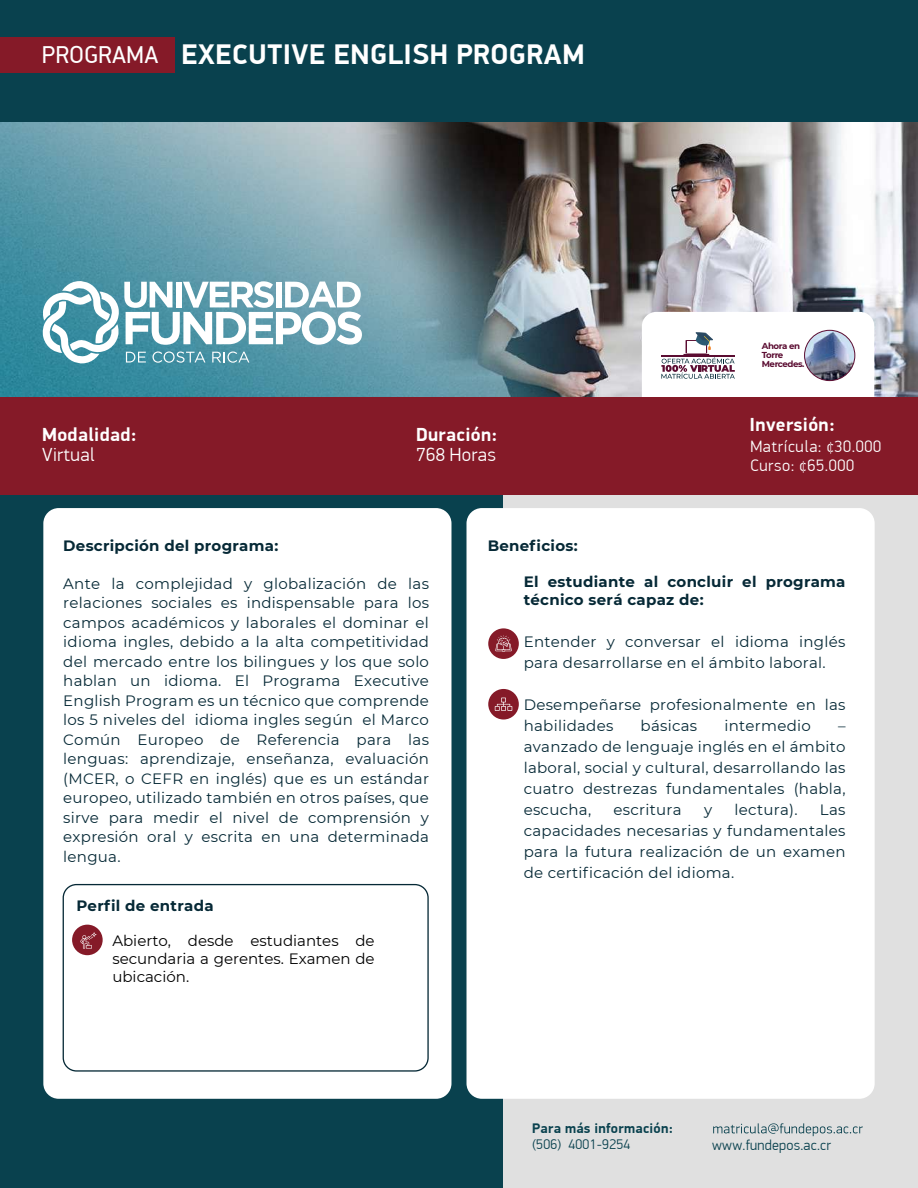
<style>
.page{position:relative;width:918px;height:1188px;background:#fff}
.page>*{position:absolute;margin:0;border:0;box-sizing:border-box;transform-origin:0 0}
.t1{font:700 28.5px "PF Din Display Pro";letter-spacing:.02em;color:#fff}
.t2{font:700 19.05px "PF Din Display Pro";letter-spacing:.02em;color:#fff}
.t3{font:300 19.05px "PF Din Display Pro";letter-spacing:.02em;color:#fff}
.t4{font:300 16.5px/19.8px "PF Din Display Pro";letter-spacing:.04em;color:#fff}
.t5{font:15px/19.5px "Montserrat";letter-spacing:.02em;color:#062936;text-align:justify}
.t6{font:700 15px/18px "Montserrat";letter-spacing:.02em;color:#062936}
.t7{font:15px/18px "Montserrat";color:#000;text-align:justify}
.t8{font:300 14.55px "PF Din Display Pro";letter-spacing:.02em;color:#09414e}
.t9{font:700 13.95px "PF Din Display Pro";letter-spacing:.02em;color:#09414e}
.t10{font:300 13.95px "PF Din Display Pro";letter-spacing:.02em;color:#09414e}
.t11{font:700 8.7px/8.7px "Montserrat";letter-spacing:-.05em;color:#5b0d32}
.s1{font-weight:400;font-size:24.45px}
</style>
<div class="page">
<div style="left:0;top:10px;width:918px;height:1178px;background:#e0e0e0"></div>
<img style="left:0;top:121px;width:918px;height:276px">
<div style="left:0;top:0;width:918px;height:121px;background:#09414e"></div>
<div style="left:0;top:37px;width:175px;height:35px;background:#851a28"></div>
<div style="left:0;top:429px;width:503px;height:759px;background:#09414e"></div>
<svg style="left:42px;top:281px;width:320px;height:83px;background:#94bec9"></svg>
<div style="left:43px;top:508px;width:408px;height:591px;background:#fff;border-radius:15px"></div>
<div style="left:467px;top:508px;width:408px;height:591px;background:#fff;border-radius:15px"></div>
<div style="left:63px;top:884px;width:366px;height:188px;border:1px solid #062936;border-radius:13px"></div>
<div style="left:72px;top:925px;width:31px;height:30px;background:#851a28;border-radius:50%"></div>
<svg style="left:80px;top:932px;width:17px;height:17px"></svg>
<div style="left:642px;top:312px;width:232px;height:114px;background:#fff;border-radius:14px"></div>
<svg style="left:661px;top:332px;width:74px;height:47px"></svg>
<img style="left:805px;top:331px;width:50px;height:50px">
<div style="left:804px;top:330px;width:51px;height:51px;border:1px solid #5b0d32;border-radius:50%"></div>
<div style="left:0;top:397px;width:918px;height:98px;background:#851a28"></div>
<div style="left:488px;top:628px;width:31px;height:31px;background:#851a28;border-radius:50%"></div>
<svg style="left:495px;top:636px;width:17px;height:16px"></svg>
<div style="left:488px;top:689px;width:31px;height:31px;background:#851a28;border-radius:50%"></div>
<svg style="left:495px;top:698px;width:17px;height:13px"></svg>
<svg style="left:713px;top:1123px;width:150px;height:13px"></svg>
<h1 class="t1" style="left:42px;top:37px;width:544px"><span class="s1">PROGRAMA</span> EXECUTIVE ENGLISH PROGRAM</h1>
<p class="t2" style="left:416px;top:423px;width:83px">Duración:</p>
<p class="t2" style="left:42px;top:423px;width:96px">Modalidad:</p>
<p class="t3" style="left:42px;top:443px;width:54px">Virtual</p>
<p class="t3" style="left:417px;top:444px;width:81px">768 Horas</p>
<p class="t11" style="left:762px;top:342px;width:44px">Ahora en<br>Torre<br>Mercedes.</p>
<p class="t2" style="left:750px;top:413px;width:87px">Inversión:</p>
<p class="t4" style="left:750px;top:436px;width:132px">Matrícula: ¢30.000<br>Curso: ¢65.000</p>
<p class="t6" style="left:63px;top:536px;width:217px">Descripción del programa:</p>
<p class="t5" style="left:63px;top:573px;width:367px">Ante la complejidad y globalización de las relaciones sociales es indispensable para los campos académicos y laborales el dominar el idioma ingles, debido a la alta competitividad del mercado entre los bilingues y los que solo hablan un idioma. El Programa Executive English Program es un técnico que comprende los 5 niveles del idioma ingles según el Marco Común Europeo de Referencia para las lenguas: aprendizaje, enseñanza, evaluación (MCER, o CEFR en inglés) que es un estándar europeo, utilizado también en otros países, que sirve para medir el nivel de comprensión y expresión oral y escrita en una determinada lengua.</p>
<p class="t6" style="left:76px;top:896px;width:139px">Perfil de entrada</p>
<p class="t7" style="left:112px;top:931px;width:264px">Abierto, desde estudiantes de secundaria a gerentes. Examen de ubicación.</p>
<p class="t6" style="left:488px;top:536px;width:91px">Beneficios:</p>
<p class="t6" style="left:524px;top:572px;width:323px">El estudiante al concluir el programa técnico será capaz de:</p>
<p class="t5" style="left:524px;top:630px;width:323px;line-height:21px">Entender y conversar el idioma inglés para desarrollarse en el ámbito laboral.</p>
<p class="t5" style="left:524px;top:693px;width:323px;line-height:21px">Desempeñarse profesionalmente en las habilidades</p>
<p class="t5" style="left:641px;top:715px;width:58px">básicas</p>
<p class="t5" style="left:724px;top:715px;width:88px">intermedio</p>
<p class="t5" style="left:524px;top:714px;width:323px;line-height:21px;text-indent:314px">– avanzado de lenguaje inglés en el ámbito laboral, social y cultural, desarrollando las cuatro destrezas fundamentales (habla, escucha,</p>
<p class="t5" style="left:614px;top:799px;width:70px">escritura</p>
<p class="t5" style="left:704px;top:799px;width:10px">y</p>
<p class="t5" style="left:735px;top:799px;width:64px">lectura).</p>
<p class="t5" style="left:524px;top:798px;width:323px;line-height:21px;text-indent:296px">Las capacidades necesarias y fundamentales para la futura realización de un examen de certificación del idioma.</p>
<p class="t9" style="left:532px;top:1119px;width:143px">Para más información:</p>
<p class="t10" style="left:532px;top:1137px;width:100px">(506) 4001-9254</p>
<p class="t8" style="left:712px;top:1137px;width:120px">www.fundepos.ac.cr</p>
</div>
